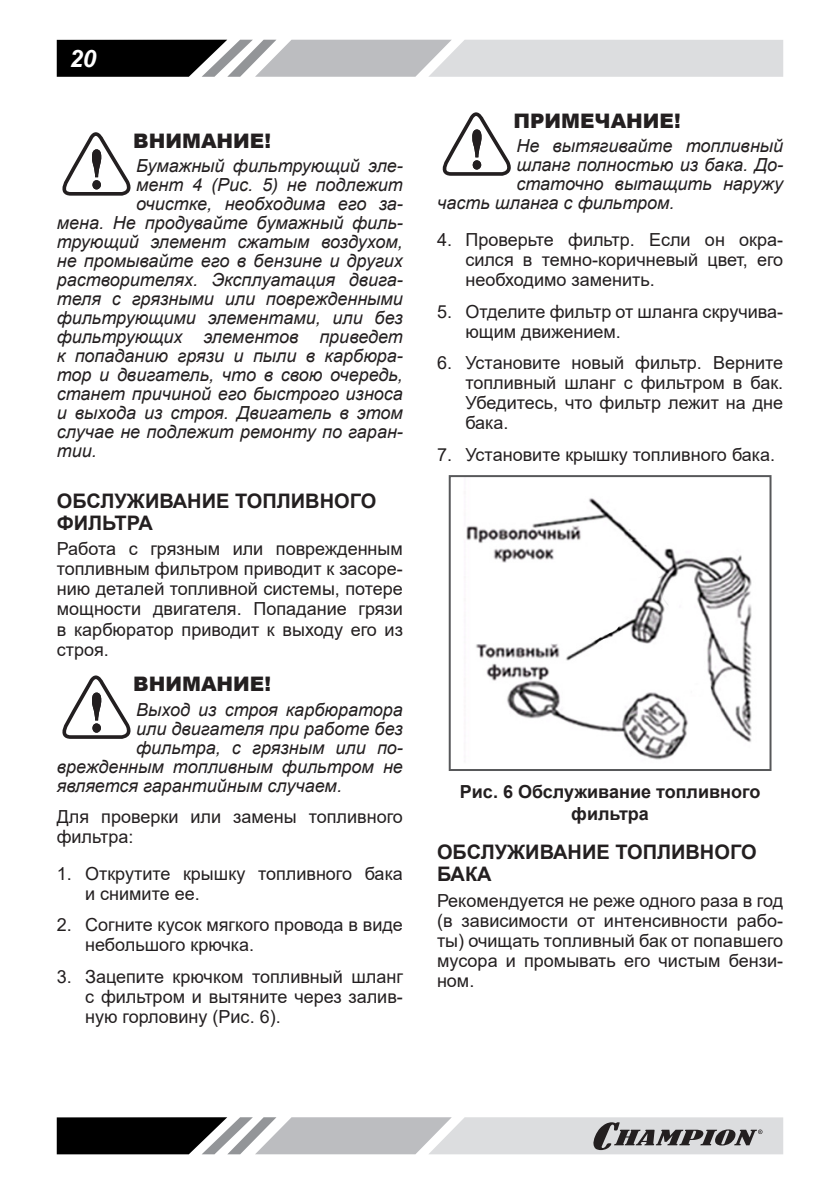
<style>
.page{position:relative;width:840px;height:1191px;background:#fff}
.page>*{position:absolute;margin:0;border:0;box-sizing:border-box;transform-origin:0 0}
.t1{font:italic 700 24px "Arial";color:#fff}
.t2{font:700 20px/22px "Arial";color:#231f20}
.t3{font:900 20px "Arial";color:#231f20}
.p_list{font:18px/20px "Arial";color:#231f20;text-align:justify}
.p{font:italic 18px "Arial";color:#231f20}
.pic_h_centr{font:700 18px/21.6px "Arial";color:#231f20;text-align:center}
</style>
<div class="page">
<svg style="left:57px;top:40px;width:725px;height:37px;background:#a7a8a9"></svg>
<svg style="left:57px;top:1117px;width:725px;height:37px;background:#9c9c9e"></svg>
<svg style="left:62px;top:132px;width:69px;height:64px"></svg>
<svg style="left:62px;top:675px;width:69px;height:64px"></svg>
<svg style="left:442px;top:112px;width:69px;height:64px"></svg>
<img style="left:466px;top:498px;width:286px;height:262px">
<div style="left:448px;top:475px;width:323px;height:296px;border:2px solid #57585a"></div>
<h1 class="t1" style="left:70px;top:42px;width:28px">20</h1>
<p class="t3" style="left:133px;top:126px;width:139px">ВНИМАНИЕ!</p>
<p class="p" style="left:136px;top:154px;width:268px">Бумажный фильтрующий эле-</p>
<p class="p" style="left:136px;top:173px;width:268px">мент 4 (Рис. 5) не подлежит</p>
<p class="p" style="left:136px;top:192px;width:268px">очистке, необходима его за-</p>
<p class="p" style="left:57px;top:211px;width:347px">мена. Не продувайте бумажный филь-</p>
<p class="p" style="left:57px;top:230px;width:347px">трующий элемент сжатым воздухом,</p>
<p class="p" style="left:57px;top:249px;width:347px">не промывайте его в бензине и других</p>
<p class="p" style="left:57px;top:268px;width:347px">растворителях. Эксплуатация двига-</p>
<p class="p" style="left:57px;top:287px;width:347px">теля с грязными или поврежденными</p>
<p class="p" style="left:57px;top:306px;width:347px">фильтрующими элементами, или без</p>
<p class="p" style="left:57px;top:325px;width:347px">фильтрующих элементов приведет</p>
<p class="p" style="left:57px;top:344px;width:347px">к попаданию грязи и пыли в карбюра-</p>
<p class="p" style="left:57px;top:363px;width:347px">тор и двигатель, что в свою очередь,</p>
<p class="p" style="left:57px;top:382px;width:347px">станет причиной его быстрого износа</p>
<p class="p" style="left:57px;top:401px;width:347px">и выхода из строя. Двигатель в этом</p>
<p class="p" style="left:57px;top:420px;width:347px">случае не подлежит ремонту по гаран-</p>
<p class="p" style="left:57px;top:439px;width:42px">тии.</p>
<p class="t2" style="left:57px;top:490px;width:321px">ОБСЛУЖИВАНИЕ ТОПЛИВНОГО<br>ФИЛЬТРА</p>
<p class="p_list" style="left:57px;top:539px;width:347px">Работа с грязным или поврежденным топливным фильтром приводит к засоре&shy;нию деталей топливной системы, потере мощности двигателя. Попадание грязи в карбюратор приводит к выходу его из строя.</p>
<p class="t3" style="left:133px;top:669px;width:139px">ВНИМАНИЕ!</p>
<p class="p" style="left:136px;top:697px;width:268px">Выход из строя карбюратора</p>
<p class="p" style="left:136px;top:716px;width:268px">или двигателя при работе без</p>
<p class="p" style="left:136px;top:735px;width:268px">фильтра, с грязным или по-</p>
<p class="p" style="left:57px;top:754px;width:347px">врежденным топливным фильтром не</p>
<p class="p" style="left:57px;top:773px;width:286px">является гарантийным случаем.</p>
<p class="p_list" style="left:57px;top:806px;width:347px">Для проверки или замены топливного фильтра:</p>
<p class="p_list" style="left:85px;top:863px;width:319px;text-indent:-28px">1. Открутите крышку топливного бака и снимите ее.</p>
<p class="p_list" style="left:85px;top:915px;width:319px;text-indent:-28px">2. Согните кусок мягкого провода в виде небольшого крючка.</p>
<p class="p_list" style="left:85px;top:966px;width:319px;text-indent:-28px">3. Зацепите крючком топливный шланг с фильтром и вытяните через залив&shy;ную горловину (Рис. 6).</p>
<p class="t3" style="left:513px;top:106px;width:169px">ПРИМЕЧАНИЕ!</p>
<p class="p" style="left:516px;top:134px;width:268px">Не вытягивайте топливный</p>
<p class="p" style="left:516px;top:153px;width:268px">шланг полностью из бака. До-</p>
<p class="p" style="left:516px;top:172px;width:268px">статочно вытащить наружу</p>
<p class="p" style="left:437px;top:191px;width:239px">часть шланга с фильтром.</p>
<p class="p_list" style="left:465px;top:230px;width:319px;text-indent:-28px">4. Проверьте фильтр. Если он окра&shy;сился в темно-коричневый цвет, его необходимо заменить.</p>
<p class="p_list" style="left:465px;top:301px;width:319px;text-indent:-28px">5. Отделите фильтр от шланга скручива&shy;ющим движением.</p>
<p class="p_list" style="left:465px;top:353px;width:319px;text-indent:-28px">6. Установите новый фильтр. Верните топливный шланг с фильтром в бак.<br>Убедитесь, что фильтр лежит на дне бака.</p>
<p class="p_list" style="left:437px;top:444px;width:339px">7. Установите крышку топливного бака.</p>
<p class="pic_h_centr" style="left:459px;top:781px;width:302px">Рис. 6 Обслуживание топливного фильтра</p>
<p class="t2" style="left:437px;top:841px;width:321px">ОБСЛУЖИВАНИЕ ТОПЛИВНОГО<br>БАКА</p>
<p class="p_list" style="left:437px;top:890px;width:347px">Рекомендуется не реже одного раза в год (в зависимости от интенсивности рабо&shy;ты) очищать топливный бак от попавшего мусора и промывать его чистым бензи&shy;ном.</p>
</div>
